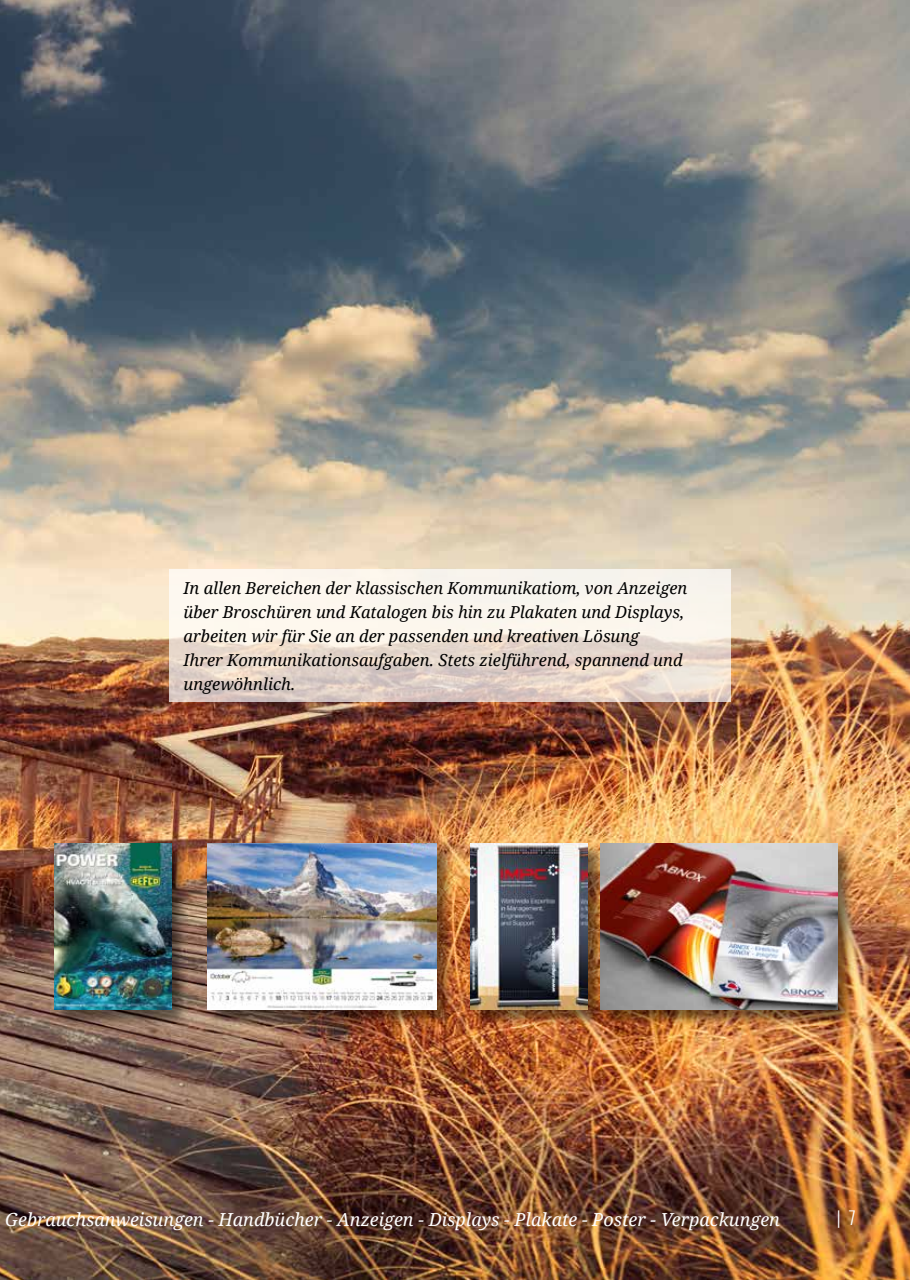
<style>
.page{position:relative;width:910px;height:1280px;background:#fff}
.page>*{position:absolute;margin:0;border:0;box-sizing:border-box;transform-origin:0 0}
.t1{font:italic 18px "Droid Serif";color:#fff}
.t2{font:300 18px "Oswald";color:#fff}
.t3{font:italic 16.5px/24px "Droid Serif";color:#000}
</style>
<div class="page">
<img style="left:0;top:0;width:910px;height:1280px">
<svg style="left:169px;top:570px;width:561px;height:132px;background:#efe5dc"></svg>
<div style="left:470px;top:843px;width:136px;height:184px;background:#000;opacity:.5"></div>
<img style="left:470px;top:843px;width:118px;height:167px">
<div style="left:600px;top:843px;width:255px;height:184px;background:#000;opacity:.5"></div>
<img style="left:600px;top:843px;width:238px;height:167px">
<div style="left:54px;top:843px;width:135px;height:184px;background:#000;opacity:.5"></div>
<img style="left:54px;top:843px;width:118px;height:167px">
<div style="left:207px;top:843px;width:247px;height:184px;background:#000;opacity:.5"></div>
<img style="left:207px;top:843px;width:229px;height:167px">
<p class="t3" style="left:183px;top:577px;width:505px">In allen Bereichen der klassischen Kommunikatiom, von Anzeigen über Broschüren und Katalogen bis hin zu Plakaten und Displays, arbeiten wir für Sie an der passenden und kreativen Lösung<br>Ihrer Kommunikationsaufgaben. Stets zielführend, spannend und ungewöhnlich.</p>
<p class="t1" style="left:5px;top:1208px;width:776px">Gebrauchsanweisungen - Handbücher - Anzeigen - Displays - Plakate - Poster - Verpackungen</p>
<p class="t2" style="left:837px;top:1206px;width:21px">| 7</p>
</div>
